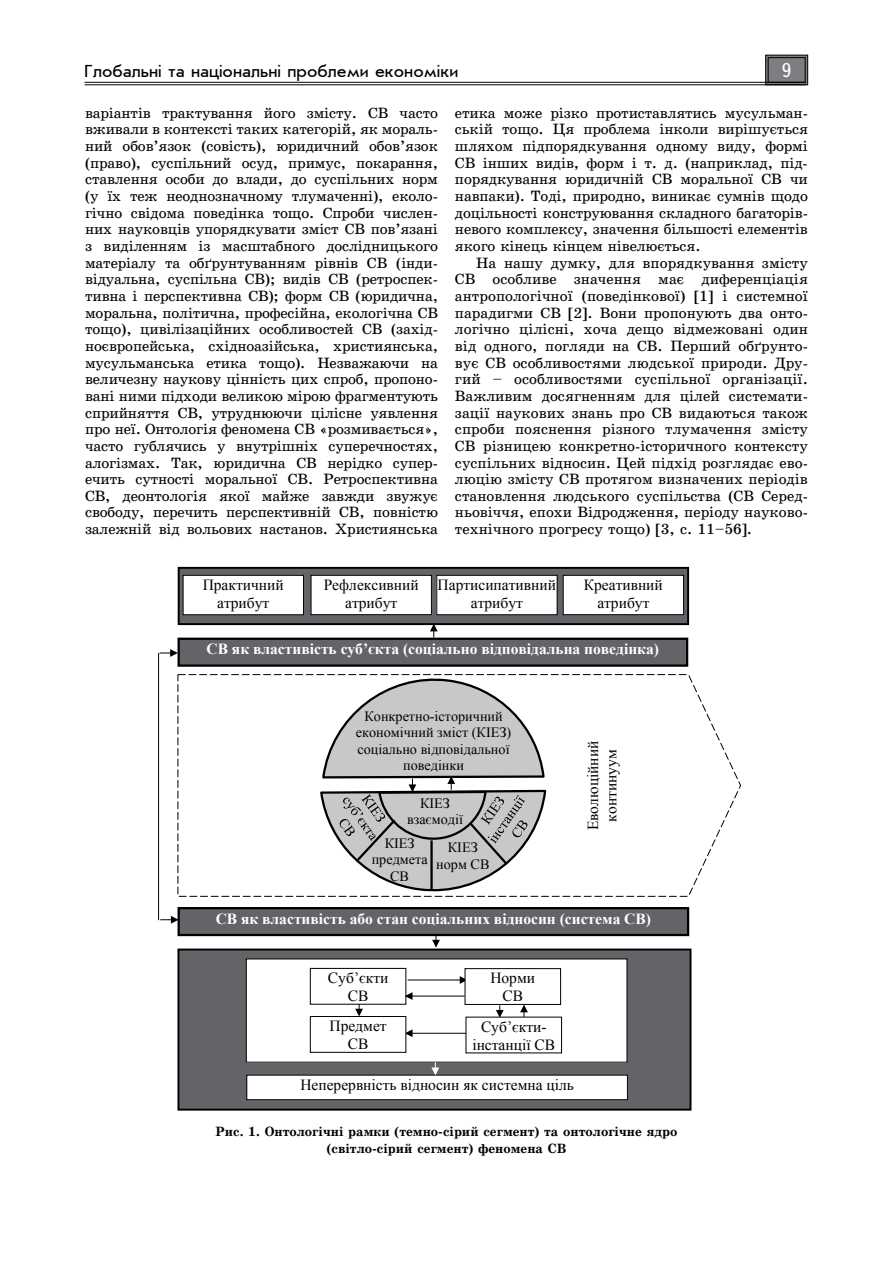
<style>
.page{position:relative;width:893px;height:1263px;background:#fff}
.page>*{position:absolute;margin:0;border:0;box-sizing:border-box;transform-origin:0 0}
.t1{font:19.5px "Ukrainian Text";color:#fff}
.t2{font:18px "Ukrainian Journal Sans";color:#000}
.t3{font:15.45px/17.9px "Times New Roman";color:#000;text-align:center}
.t4{font:700 15.45px "Times New Roman";color:#fff}
.t5{font:15px/16.6px "Ukrainian School";letter-spacing:-.01em;color:#000;text-align:justify}
.t6{font:14.25px/16.5px "Times New Roman";color:#000;text-align:center}
.t7{font:700 13.5px/16.6px "Ukrainian School";color:#000;text-align:center}
</style>
<div class="page">
<svg style="left:765px;top:55px;width:43px;height:30px"></svg>
<div style="left:768px;top:57px;width:37px;height:26px;border:1px solid #000"></div>
<hr style="left:85px;top:82px;width:721px;height:1px;background:#000">
<hr style="left:85px;top:85px;width:721px;height:1px;background:#000">
<div style="left:178px;top:949px;width:512px;height:161px;background:#636467"></div>
<div style="left:177px;top:948px;width:514px;height:162px;border:2px solid #000"></div>
<img style="left:179px;top:955px;width:510px;height:149px">
<svg style="left:432px;top:936px;width:8px;height:11px"></svg>
<div style="left:246px;top:958px;width:381px;height:105px;border:1px solid #000"></div>
<div style="left:247px;top:959px;width:379px;height:103px;background:#fff"></div>
<div style="left:310px;top:968px;width:96px;height:37px;border:1px solid #000"></div>
<div style="left:311px;top:969px;width:94px;height:35px;background:#fff"></div>
<hr style="left:411px;top:995px;width:54px;height:1px;background:#000">
<svg style="left:405px;top:992px;width:8px;height:8px"></svg>
<hr style="left:411px;top:1033px;width:55px;height:1px;background:#000">
<svg style="left:406px;top:1029px;width:7px;height:8px"></svg>
<div style="left:178px;top:907px;width:511px;height:29px;border:2px solid #000"></div>
<img style="left:180px;top:909px;width:507px;height:25px">
<div style="left:178px;top:638px;width:510px;height:29px;border:2px solid #000"></div>
<div style="left:180px;top:640px;width:506px;height:24px;background:#636467"></div>
<hr style="left:408px;top:979px;width:53px;height:1px;background:#000">
<svg style="left:460px;top:976px;width:5px;height:8px"></svg>
<svg style="left:177px;top:674px;width:564px;height:223px"></svg>
<img style="left:178px;top:675px;width:536px;height:221px">
<div style="left:178px;top:567px;width:511px;height:58px;border:2px solid #000"></div>
<img style="left:180px;top:569px;width:507px;height:54px">
<div style="left:311px;top:575px;width:121px;height:40px;border:1px solid #000"></div>
<img style="left:312px;top:576px;width:119px;height:38px">
<div style="left:436px;top:575px;width:122px;height:40px;border:1px solid #000"></div>
<img style="left:437px;top:576px;width:120px;height:38px">
<svg style="left:430px;top:624px;width:8px;height:13px"></svg>
<hr style="left:158px;top:653px;width:1px;height:267px;background:#000">
<svg style="left:160px;top:916px;width:19px;height:8px"></svg>
<svg style="left:160px;top:649px;width:18px;height:8px"></svg>
<div style="left:183px;top:575px;width:121px;height:40px;border:1px solid #000"></div>
<img style="left:184px;top:576px;width:119px;height:38px">
<div style="left:465px;top:968px;width:96px;height:37px;border:1px solid #000"></div>
<div style="left:465px;top:969px;width:95px;height:35px;background:#fff"></div>
<div style="left:465px;top:1017px;width:97px;height:36px;border:1px solid #000"></div>
<div style="left:466px;top:1017px;width:95px;height:35px;background:#fff"></div>
<div style="left:246px;top:1075px;width:382px;height:25px;border:1px solid #000"></div>
<div style="left:247px;top:1076px;width:380px;height:23px;background:#fff"></div>
<div style="left:310px;top:1016px;width:96px;height:37px;border:1px solid #000"></div>
<div style="left:311px;top:1017px;width:94px;height:35px;background:#fff"></div>
<svg style="left:431px;top:1062px;width:8px;height:13px"></svg>
<div style="left:563px;top:575px;width:121px;height:40px;border:1px solid #000"></div>
<img style="left:564px;top:576px;width:119px;height:38px">
<img style="left:309px;top:761px;width:10px;height:113px">
<img style="left:548px;top:762px;width:9px;height:115px">
<svg style="left:319px;top:674px;width:229px;height:223px"></svg>
<svg style="left:355px;top:1004px;width:8px;height:12px"></svg>
<svg style="left:496px;top:1005px;width:8px;height:13px"></svg>
<svg style="left:520px;top:1004px;width:8px;height:13px"></svg>
<p class="t2" style="left:85px;top:62px;width:375px">Глобальні та національні проблеми економіки</p>
<h1 class="t1" style="left:781px;top:60px;width:12px">9</h1>
<p class="t5" style="left:85px;top:104px;width:354px">варіантів трактування його змісту. СВ часто вживали в контексті таких категорій, як мораль&shy;ний обов’язок (совість), юридичний обов’язок (право), суспільний осуд, примус, покарання, ставлення особи до влади, до суспільних норм (у їх теж неоднозначному тлумаченні), еколо&shy;гічно свідома поведінка тощо. Спроби числен&shy;них науковців упорядкувати зміст СВ пов’язані з виділенням із масштабного дослідницького матеріалу та обґрунтуванням рівнів СВ (інди&shy;відуальна, суспільна СВ); видів СВ (ретроспек&shy;тивна і перспективна СВ); форм СВ (юридична, моральна, політична, професійна, екологічна СВ тощо), цивілізаційних особливостей СВ (захід&shy;ноєвропейська, східноазійська, християнська, мусульманська етика тощо). Незважаючи на величезну наукову цінність цих спроб, пропоно&shy;вані ними підходи великою мірою фрагментують сприйняття СВ, утруднюючи цілісне уявлення про неї. Онтологія феномена СВ «розмивається», часто гублячись у внутрішніх суперечностях, алогізмах. Так, юридична СВ нерідко супер&shy;ечить сутності моральної СВ. Ретроспективна СВ, деонтологія якої майже завжди звужує свободу, перечить перспективній СВ, повністю залежній від вольових настанов. Християнська</p>
<p class="t5" style="left:455px;top:104px;width:354px">етика може різко протиставлятись мусульман&shy;ській тощо. Ця проблема інколи вирішується шляхом підпорядкування одному виду, формі СВ інших видів, форм і т. д. (наприклад, під&shy;порядкування юридичній СВ моральної СВ чи навпаки). Тоді, природно, виникає сумнів щодо доцільності конструювання складного багаторів&shy;невого комплексу, значення більшості елементів якого кінець кінцем нівелюється.</p>
<p class="t5" style="left:455px;top:254px;width:354px;text-indent:21px">На нашу думку, для впорядкування змісту СВ особливе значення має диференціація антропологічної (поведінкової) [1] і системної парадигми СВ [2]. Вони пропонують два онто&shy;логічно цілісні, хоча дещо відмежовані один від одного, погляди на СВ. Перший обґрунто&shy;вує СВ особливостями людської природи. Дру&shy;гий – особливостями суспільної організації.<br>Важливим досягненням для цілей системати&shy;зації наукових знань про СВ видаються також спроби пояснення різного тлумачення змісту СВ різницею конкретно-історичного контексту суспільних відносин. Цей підхід розглядає ево&shy;люцію змісту СВ протягом визначених періодів становлення людського суспільства (СВ Серед&shy;ньовіччя, епохи Відродження, періоду науково&shy;технічного прогресу тощо) [3, с. 11–56].</p>
<p class="t3" style="left:203px;top:576px;width:83px">Практичний атрибут</p>
<p class="t3" style="left:324px;top:576px;width:97px">Рефлексивний атрибут</p>
<p class="t3" style="left:438px;top:576px;width:120px">Партисипативний атрибут</p>
<p class="t3" style="left:584px;top:576px;width:81px">Креативний атрибут</p>
<p class="t4" style="left:207px;top:638px;width:454px">СВ як властивість суб’єкта (соціально відповідальна поведінка)</p>
<p class="t6" style="left:356px;top:708px;width:157px">Конкретно-історичний економічний зміст (КІЕЗ) соціально відповідальної поведінки</p>
<p class="t6" style="left:407px;top:795px;width:57px">КІЕЗ взаємодії</p>
<p class="t6" style="left:372px;top:835px;width:57px">КІЕЗ предмета<br>СВ</p>
<p class="t6" style="left:436px;top:839px;width:55px">КІЕЗ норм СВ</p>
<p class="t3" style="left:584px;top:830px;width:91px;line-height:18.3px;rotate:-90deg">Еволюційний континуум</p>
<p class="t4" style="left:216px;top:908px;width:437px">СВ як властивість або стан соціальних відносин (система СВ)</p>
<p class="t3" style="left:328px;top:969px;width:62px">Суб’єкти<br>СВ</p>
<p class="t3" style="left:490px;top:969px;width:46px">Норми<br>СВ</p>
<p class="t3" style="left:472px;top:1017px;width:84px">Суб’єкти&shy;інстанції СВ</p>
<p class="t3" style="left:300px;top:1076px;width:275px">Неперервність відносин як системна ціль</p>
<p class="t3" style="left:329px;top:1017px;width:59px">Предмет<br>СВ</p>
<p class="t7" style="left:216px;top:1123px;width:463px">Рис. 1. Онтологічні рамки (темно-сірий сегмент) та онтологічне ядро (світло-сірий сегмент) феномена СВ</p>
</div>
